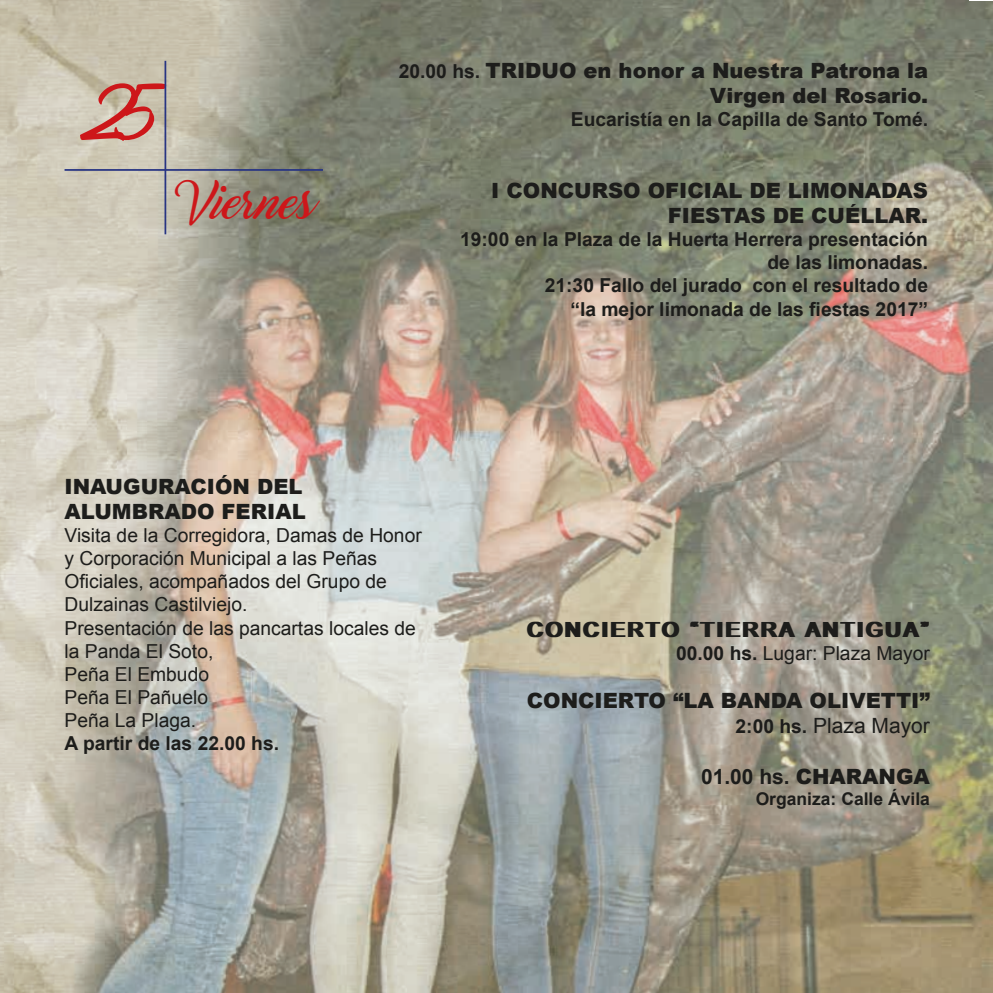
<style>
.page{position:relative;width:993px;height:993px;background:#fff}
.page>*{position:absolute;margin:0;border:0;box-sizing:border-box;transform-origin:0 0}
.t1{font:63px "Marguerite";color:#cd171a}
.t2{font:38.5px "Marguerite";color:#cd171a}
.t3{font:900 21px/25.2px "Arial";color:#1d1d1b;text-align:right}
.t4{font:900 21px "Arial";color:#1d1d1b}
.t5{font:700 21px "Arial";color:#1d1d1b}
.t6{font:19.25px/23.1px "Arial";color:#1d1d1b}
.t7{font:700 19.25px/23.1px "Arial";color:#1d1d1b;text-align:right}
.t8{font:700 17.5px "Arial";color:#1d1d1b}
.s1{font-weight:700;font-size:19.25px}
.s2{font-weight:700}
.s3{font-weight:400}
.s4{font-weight:900}
</style>
<div class="page">
<img style="left:0;top:0;width:992px;height:992px">
<hr style="left:164px;top:61px;width:2px;height:173px;background:#283583">
<hr style="left:64px;top:169px;width:259px;height:2px;background:#283583">
<h1 class="t1" style="left:80px;top:81px;width:86px">25</h1>
<h2 class="t2" style="left:187px;top:183px;width:127px">Viernes</h2>
<p class="t3" style="left:398px;top:57px;width:530px"><span class="s1">20.00 hs.</span> TRIDUO en honor a Nuestra Patrona la<br>Virgen del Rosario.</p>
<p class="t7" style="left:570px;top:109px;width:358px">Eucaristía en la Capilla de Santo Tomé.</p>
<p class="t3" style="left:491px;top:177px;width:438px">I CONCURSO OFICIAL DE LIMONADAS<br>FIESTAS DE CUÉLLAR.</p>
<p class="t7" style="left:460px;top:228px;width:469px">19:00 en la Plaza de la Huerta Herrera presentación de las limonadas.<br>21:30 Fallo del jurado con el resultado de<br>“la mejor limonada de las fiestas 2017”</p>
<p class="t3" style="left:64px;top:473px;width:242px;text-align:left">INAUGURACIÓN DEL<br>ALUMBRADO FERIAL</p>
<p class="t6" style="left:64px;top:524px;width:358px">Visita de la Corregidora, Damas de Honor y Corporación Municipal a las Peñas<br>Oficiales, acompañados del Grupo de<br>Dulzainas Castilviejo.<br>Presentación de las pancartas locales de la Panda El Soto,<br>Peña El Embudo<br>Peña El Pañuelo<br>Peña La Plaga.</p>
<p class="t7" style="left:64px;top:732px;width:216px">A partir de las 22.00 hs.</p>
<p class="t4" style="left:526px;top:617px;width:405px">CONCIERTO “TIERRA ANTIGUA”</p>
<p class="t6" style="left:676px;top:641px;width:255px"><span class="s2">00.00 hs.</span> Lugar: Plaza Mayor</p>
<p class="t3" style="left:526px;top:687px;width:404px">CONCIERTO “LA BANDA OLIVETTI”<br><span class="s1">2:00 hs.</span> <span class="s3">Plaza Mayor</span></p>
<p class="t5" style="left:700px;top:762px;width:230px">01.00 hs. <span class="s4">CHARANGA</span></p>
<p class="t8" style="left:755px;top:786px;width:176px">Organiza: Calle Ávila</p>
</div>
